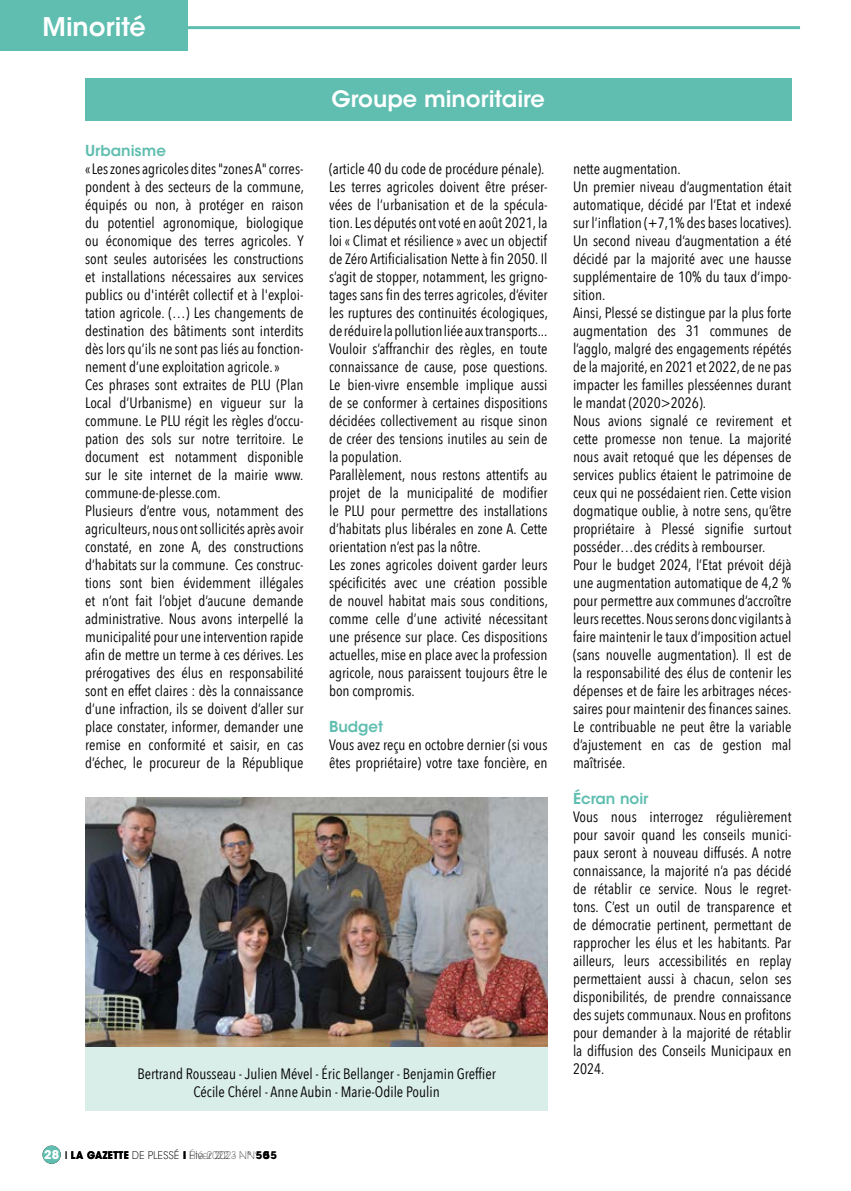
<style>
.page{position:relative;width:851px;height:1191px;background:#fff}
.page>*{position:absolute;margin:0;border:0;box-sizing:border-box;transform-origin:0 0}
.t1{font:600 25.5px "ITC Avant Garde Std";color:#fff}
.t2{font:600 22.5px "ITC Avant Garde Std";color:#fff}
.t3{font:15px/18px "Avenir Next Condensed";color:#000}
.t4{font:600 15px "ITC Avant Garde Std";color:#60beb0}
.t5{font:700 12px "ITC Avant Garde Std";color:#fff}
.t6{font:200 10.5px "ITC Avant Garde Std";letter-spacing:.03em;color:#000;scale:.9 1}
.s1{font-weight:400}
.s2{font-weight:700}
</style>
<div class="page">
<div style="left:43px;top:1145px;width:18px;height:18px;background:#60beb0;border-radius:50%"></div>
<hr style="left:0;top:26px;width:799px;height:3px;background:#60beb0">
<div style="left:0;top:0;width:188px;height:51px;background:#60beb0"></div>
<div style="left:85px;top:1046px;width:462px;height:64px;background:#d9ede9"></div>
<div style="left:85px;top:78px;width:706px;height:42px;background:#60beb0"></div>
<img style="left:85px;top:797px;width:462px;height:249px">
<h1 class="t1" style="left:43px;top:11px;width:105px">Minorité</h1>
<h2 class="t2" style="left:331px;top:85px;width:215px">Groupe minoritaire</h2>
<p class="t4" style="left:85px;top:141px;width:82px">Urbanisme</p>
<p class="t3" style="left:85px;top:159px;width:220px">« Les zones agricoles dites "zones A" corres&shy;pondent à des secteurs de la commune, équipés ou non, à protéger en raison du potentiel agronomique, biologique ou économique des terres agricoles. Y sont seules autorisées les constructions et installations nécessaires aux services publics ou d'intérêt collectif et à l'exploi&shy;tation agricole. (…) Les changements de destination des bâtiments sont interdits dès lors qu’ils ne sont pas liés au fonction&shy;nement d’une exploitation agricole. »<br>Ces phrases sont extraites de PLU (Plan Local d’Urbanisme) en vigueur sur la commune. Le PLU régit les règles d’occu&shy;pation des sols sur notre territoire. Le document est notamment disponible sur le site internet de la mairie www. commune-de-plesse.com.<br>Plusieurs d’entre vous, notamment des agriculteurs, nous ont sollicités après avoir constaté, en zone A, des constructions d’habitats sur la commune. Ces construc&shy;tions sont bien évidemment illégales et n’ont fait l’objet d’aucune demande administrative. Nous avons interpellé la municipalité pour une intervention rapide afin de mettre un terme à ces dérives. Les prérogatives des élus en responsabilité sont en effet claires : dès la connaissance d’une infraction, ils se doivent d’aller sur place constater, informer, demander une remise en conformité et saisir, en cas d’échec, le procureur de la République</p>
<p class="t3" style="left:329px;top:159px;width:220px">(article 40 du code de procédure pénale).<br>Les terres agricoles doivent être préser&shy;vées de l’urbanisation et de la spécula&shy;tion. Les députés ont voté en août 2021, la loi « Climat et résilience » avec un objectif de Zéro Artificialisation Nette à fin 2050. Il s’agit de stopper, notamment, les grigno&shy;tages sans fin des terres agricoles, d’éviter les ruptures des continuités écologiques, de réduire la pollution liée aux transports...<br>Vouloir s’affranchir des règles, en toute connaissance de cause, pose questions.<br>Le bien-vivre ensemble implique aussi de se conformer à certaines dispositions décidées collectivement au risque sinon de créer des tensions inutiles au sein de la population.<br>Parallèlement, nous restons attentifs au projet de la municipalité de modifier le PLU pour permettre des installations d’habitats plus libérales en zone A. Cette orientation n’est pas la nôtre.<br>Les zones agricoles doivent garder leurs spécificités avec une création possible de nouvel habitat mais sous conditions, comme celle d’une activité nécessitant une présence sur place. Ces dispositions actuelles, mise en place avec la profession agricole, nous paraissent toujours être le bon compromis.</p>
<p class="t4" style="left:329px;top:717px;width:56px">Budget</p>
<p class="t3" style="left:329px;top:735px;width:220px">Vous avez reçu en octobre dernier (si vous êtes propriétaire) votre taxe foncière, en</p>
<p class="t3" style="left:137px;top:1063px;width:360px;text-align:center">Bertrand Rousseau - Julien Mével - Éric Bellanger - Benjamin Greffier<br>Cécile Chérel - Anne Aubin - Marie-Odile Poulin</p>
<p class="t6" style="left:65px;top:1149px;width:237px"><span class="s1">I</span> <span class="s2">LA GAZETTE</span> DE PLESSÉ <span class="s2">I</span> Hiver 2023 - N° <span class="s2">5055</span></p>
<p class="t6" style="left:190px;top:1149px;width:70px">Été 2022 - N°</p>
<p class="t5" style="left:44px;top:1146px;width:16px">28</p>
<p class="t3" style="left:573px;top:159px;width:220px">nette augmentation.<br>Un premier niveau d’augmentation était automatique, décidé par l’Etat et indexé sur l’inflation (+7,1% des bases locatives).<br>Un second niveau d’augmentation a été décidé par la majorité avec une hausse supplémentaire de 10% du taux d’impo&shy;sition.<br>Ainsi, Plessé se distingue par la plus forte augmentation des 31 communes de l’agglo, malgré des engagements répétés de la majorité, en 2021 et 2022, de ne pas impacter les familles plesséennes durant le mandat (2020&gt;2026).<br>Nous avions signalé ce revirement et cette promesse non tenue. La majorité nous avait retoqué que les dépenses de services publics étaient le patrimoine de ceux qui ne possédaient rien. Cette vision dogmatique oublie, à notre sens, qu’être propriétaire à Plessé signifie surtout posséder…des crédits à rembourser.<br>Pour le budget 2024, l’Etat prévoit déjà une augmentation automatique de 4,2 % pour permettre aux communes d’accroître leurs recettes. Nous serons donc vigilants à faire maintenir le taux d’imposition actuel (sans nouvelle augmentation). Il est de la responsabilité des élus de contenir les dépenses et de faire les arbitrages néces&shy;saires pour maintenir des finances saines.<br>Le contribuable ne peut être la variable d’ajustement en cas de gestion mal maîtrisée.</p>
<p class="t4" style="left:573px;top:789px;width:77px">Écran noir</p>
<p class="t3" style="left:573px;top:807px;width:220px;text-align:justify">Vous nous interrogez régulièrement pour savoir quand les conseils munici&shy;paux seront à nouveau diffusés. A notre connaissance, la majorité n’a pas décidé de rétablir ce service. Nous le regret&shy;tons. C’est un outil de transparence et de démocratie pertinent, permettant de rapprocher les élus et les habitants. Par ailleurs, leurs accessibilités en replay permettaient aussi à chacun, selon ses disponibilités, de prendre connaissance des sujets communaux. Nous en profitons pour demander à la majorité de rétablir la diffusion des Conseils Municipaux en 2024.</p>
</div>
